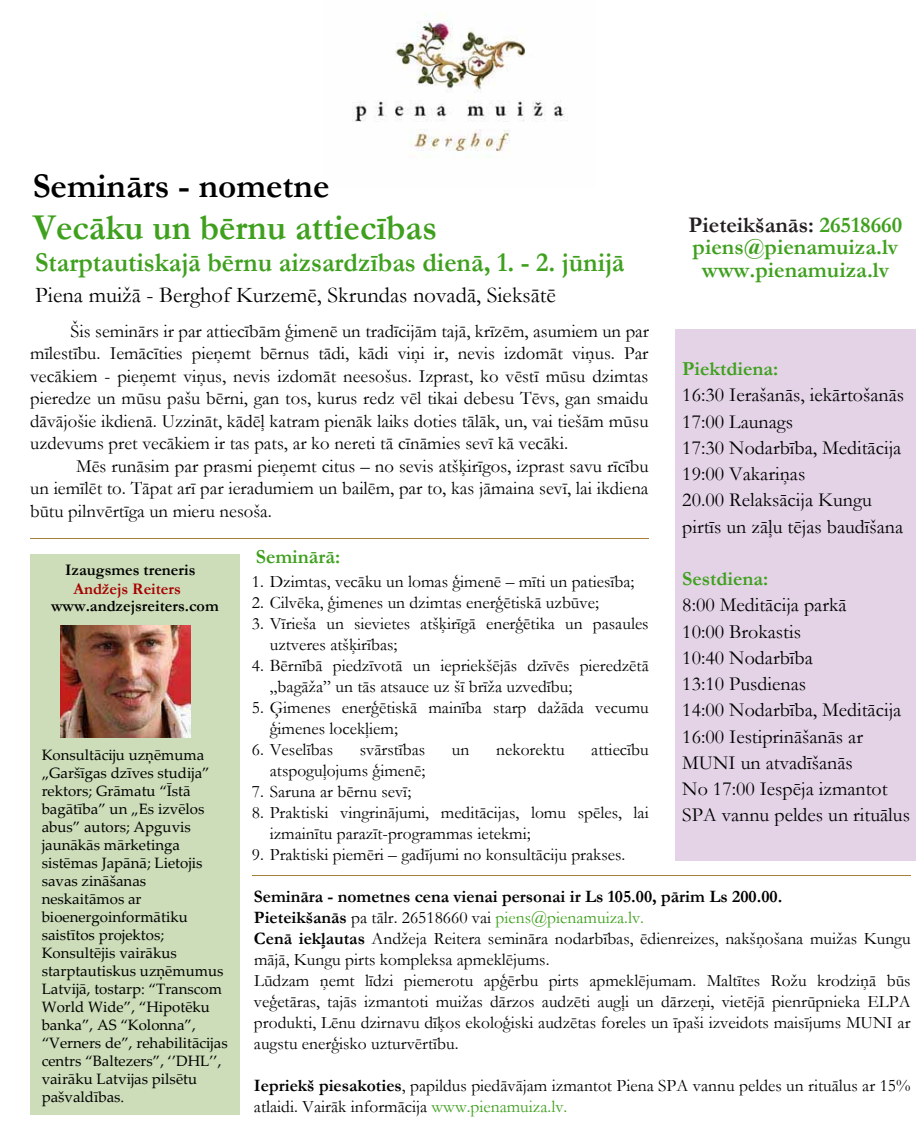
<style>
.page{position:relative;width:922px;height:1134px;background:#fff}
.page>*{position:absolute;margin:0;border:0;box-sizing:border-box;transform-origin:0 0}
.t1{font:700 36.75px "Garamond";color:#3fa01e;scale:.95 1}
.t2{font:700 35.12px "Garamond";color:#000}
.t3{font:700 27.5px "Garamond";color:#3fa01e;scale:.95 1}
.t4{font:700 22.5px/22.5px "Garamond";color:#3fa01e;text-align:center}
.t5{font:22.5px "Garamond";color:#000}
.t6{font:20px/26.2px "Garamond";color:#000}
.t7{font:700 20px "Garamond";color:#3fa01e}
.t8{font:18.75px/22.5px "Garamond";color:#000;text-align:justify}
.t9{font:17.5px/21px "Garamond";color:#000}
.t10{font:700 16.25px "Garamond";color:#000}
.t11{font:700 16.25px "Garamond";color:#a60000}
.t12{font:15px/18px "Palatino Linotype";color:#000}
.s1{color:#231f20}
.s2{font-weight:700}
.s3{color:#3fa01e}
</style>
<div class="page">
<div style="left:675px;top:329px;width:240px;height:531px;background:#e4d3e7"></div>
<div style="left:30px;top:554px;width:210px;height:560px;background:#cdddb9"></div>
<img style="left:60px;top:625px;width:130px;height:113px">
<img style="left:352px;top:14px;width:216px;height:144px">
<hr style="left:31px;top:538px;width:617px;height:1px;background:#a67f3b">
<hr style="left:252px;top:875px;width:658px;height:1px;background:#a67f3b">
<h2 class="t2" style="left:33px;top:162px;width:298px">Seminārs - nometne</h2>
<h1 class="t1" style="left:33px;top:202px;width:427px">Vecāku un bērnu attiecības</h1>
<h3 class="t3" style="left:35px;top:243px;width:621px">Starptautiskajā bērnu aizsardzības dienā, 1. - 2. jūnijā</h3>
<p class="t5" style="left:35px;top:280px;width:522px">Piena muižā - Berghof Kurzemē, Skrundas novadā, Sieksātē</p>
<p class="t4" style="left:688px;top:214px;width:215px"><span class="s1">Pieteikšanās:</span> 26518660 piens@pienamuiza.lv www.pienamuiza.lv</p>
<p class="t8" style="left:30px;top:319px;width:620px;text-indent:40px">Šis seminārs ir par attiecībām ģimenē un tradīcijām tajā, krīzēm, asumiem un par mīlestību. Iemācīties pieņemt bērnus tādi, kādi viņi ir, nevis izdomāt viņus. Par vecākiem - pieņemt viņus, nevis izdomāt neesošus. Izprast, ko vēstī mūsu dzimtas pieredze un mūsu pašu bērni, gan tos, kurus redz vēl tikai debesu Tēvs, gan smaidu dāvājošie ikdienā. Uzzināt, kādēļ katram pienāk laiks doties tālāk, un, vai tiešām mūsu uzdevums pret vecākiem ir tas pats, ar ko nereti tā cīnāmies sevī kā vecāki.</p>
<p class="t8" style="left:30px;top:454px;width:619px;text-indent:46px">Mēs runāsim par prasmi pieņemt citus – no sevis atšķirīgos, izprast savu rīcību un iemīlēt to. Tāpat arī par ieradumiem un bailēm, par to, kas jāmaina sevī, lai ikdiena būtu pilnvērtīga un mieru nesoša.</p>
<p class="t7" style="left:682px;top:355px;width:98px">Piektdiena:</p>
<p class="t6" style="left:682px;top:381px;width:223px">16:30 Ierašanās, iekārtošanās<br>17:00 Launags<br>17:30 Nodarbība, Meditācija<br>19:00 Vakariņas<br>20.00 Relaksācija Kungu pirtīs un zāļu tējas baudīšana</p>
<p class="t7" style="left:682px;top:565px;width:88px">Sestdiena:</p>
<p class="t6" style="left:682px;top:591px;width:229px">8:00 Meditācija parkā<br>10:00 Brokastis<br>10:40 Nodarbība<br>13:10 Pusdienas<br>14:00 Nodarbība, Meditācija<br>16:00 Iestiprināšanās ar<br>MUNI un atvadīšanās<br>No 17:00 Iespēja izmantot<br>SPA vannu peldes un rituālus</p>
<p class="t7" style="left:256px;top:543px;width:86px">Seminārā:</p>
<p class="t10" style="left:65px;top:559px;width:132px">Izaugsmes treneris</p>
<p class="t11" style="left:73px;top:577px;width:109px">Andžejs Reiters</p>
<p class="t10" style="left:51px;top:595px;width:169px">www.andzejsreiters.com</p>
<p class="t9" style="left:252px;top:570px;width:384px">1. Dzimtas, vecāku un lomas ģimenē – mīti un patiesība;</p>
<p class="t9" style="left:252px;top:591px;width:348px">2. Cilvēka, ģimenes un dzimtas enerģētiskā uzbūve;</p>
<p class="t9" style="left:270px;top:612px;width:380px;text-indent:-18px">3. Vīrieša un sievietes atšķirīgā enerģētika un pasaules uztveres atšķirības;</p>
<p class="t9" style="left:270px;top:654px;width:380px;text-indent:-18px">4. Bērnībā piedzīvotā un iepriekšējās dzīvēs pieredzētā „bagāža” un tās atsauce uz šī brīža uzvedību;</p>
<p class="t9" style="left:270px;top:696px;width:380px;text-indent:-18px">5. Ģimenes enerģētiskā mainība starp dažāda vecumu ģimenes locekļiem;</p>
<p class="t9" style="left:252px;top:738px;width:83px">6. Veselības</p>
<p class="t9" style="left:359px;top:738px;width:67px">svārstības</p>
<p class="t9" style="left:452px;top:738px;width:19px">un</p>
<p class="t9" style="left:496px;top:738px;width:70px">nekorektu</p>
<p class="t9" style="left:591px;top:738px;width:59px">attiecību</p>
<p class="t9" style="left:270px;top:759px;width:157px">atspoguļojums ģimenē;</p>
<p class="t9" style="left:252px;top:780px;width:161px">7. Saruna ar bērnu sevī;</p>
<p class="t9" style="left:270px;top:801px;width:380px;text-indent:-18px">8. Praktiski vingrinājumi, meditācijas, lomu spēles, lai izmainītu parazīt-programmas ietekmi;</p>
<p class="t9" style="left:252px;top:843px;width:375px">9. Praktiski piemēri – gadījumi no konsultāciju prakses.</p>
<p class="t12" style="left:42px;top:746px;width:187px">Konsultācĳu uzņēmuma „Garšīgas dzīves studĳa” rektors; Grāmatu “Īstā bagātība” un „Es izvēlos abus” autors; Apguvis jaunākās mārketinga sistēmas Japānā; Lietojis savas zināšanas neskaitāmos ar bioenergoinformātiku saistītos projektos;<br>Konsultējis vairākus starptautiskus uzņēmumus<br>Latvĳā, tostarp: “Transcom<br>World Wide”, “Hipotēku banka”, AS “Kolonna”, “Verners de”, rehabilitācĳas centrs “Baltezers”, ‘’DHL’’, vairāku Latvĳas pilsētu pašvaldības.</p>
<p class="t9" style="left:254px;top:885px;width:658px"><span class="s2">Semināra - nometnes cena vienai personai ir Ls 105.00, pārim Ls 200.00.<br>Pieteikšanās</span> pa tālr. 26518660 vai <span class="s3">piens@pienamuiza.lv.<br></span><span class="s2">Cenā iekļautas</span> Andžeja Reitera semināra nodarbības, ēdienreizes, nakšņošana muižas Kungu mājā, Kungu pirts kompleksa apmeklējums.<br>Lūdzam ņemt līdzi piemerotu apģērbu pirts apmeklējumam. Maltītes Rožu krodziņā būs veģetāras, tajās izmantoti muižas dārzos audzēti augļi un dārzeņi, vietējā pienrūpnieka ELPA produkti, Lēnu dzirnavu dīķos ekoloģiski audzētas foreles un īpaši izveidots maisījums MUNI ar augstu enerģisko uzturvērtību.</p>
<p class="t9" style="left:254px;top:1074px;width:658px"><span class="s2">Iepriekš piesakoties</span>, papildus piedāvājam izmantot Piena SPA vannu peldes un rituālus ar 15% atlaidi. Vairāk informācija <span class="s3">www.pienamuiza.lv.</span></p>
</div>
